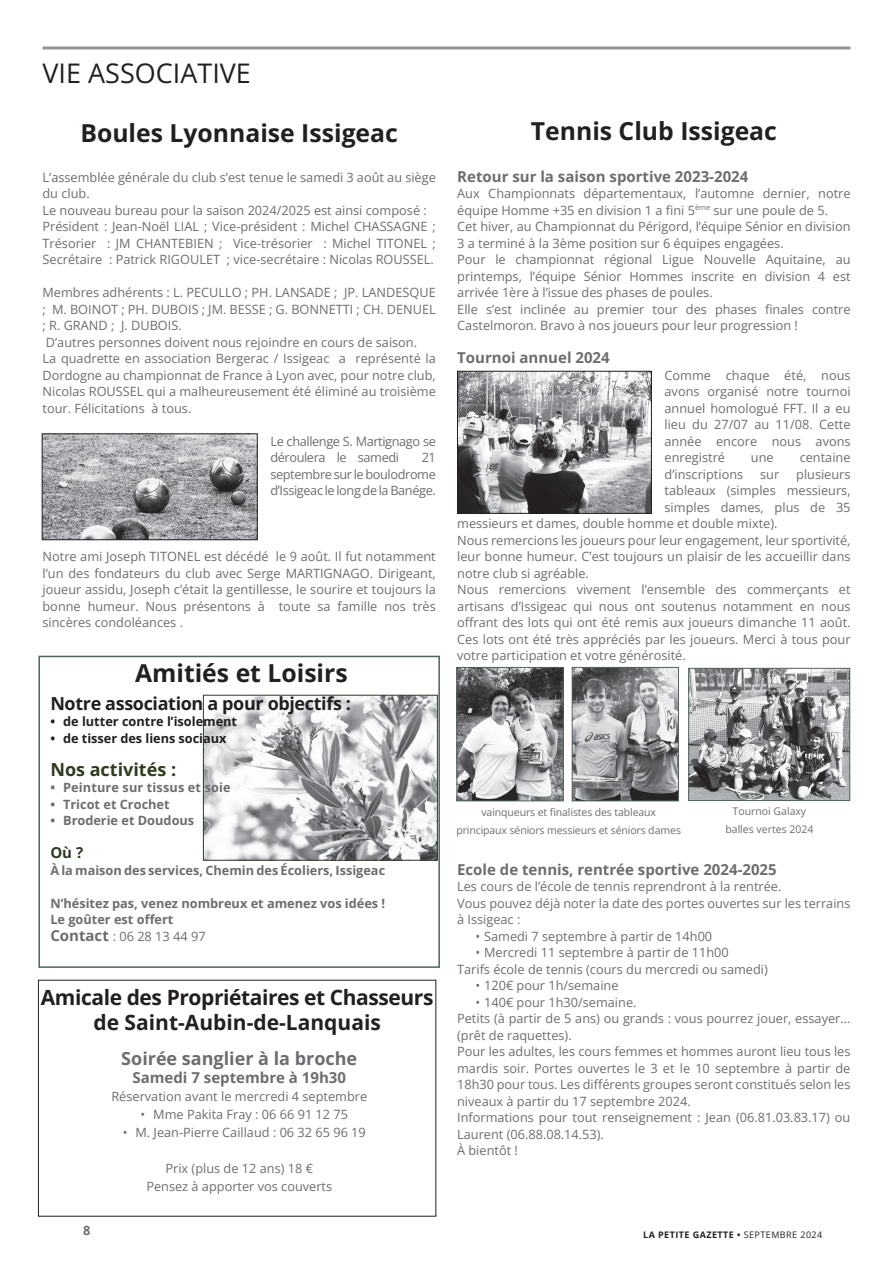
<style>
.page{position:relative;width:893px;height:1263px;background:#fff}
.page>*{position:absolute;margin:0;border:0;box-sizing:border-box;transform-origin:0 0}
.t1{font:27px "Open Sans";color:#231f20}
.t2{font:700 24.75px "Open Sans";color:#231f20}
.t3{font:700 21px/24.8px "Open Sans";letter-spacing:-.02em;color:#231f20;text-align:center}
.t4{font:700 18px "Open Sans";letter-spacing:-.02em;color:#231f20}
.t5{font:700 18px "Open Sans";color:#6c6d70}
.t6{font:700 18px "Open Sans";color:#2d3c1e}
.t7{font:700 15px "Open Sans";color:#6c6d70}
.t8{font:700 15px "Open Sans";color:#2d3b25}
.t9{font:12.75px/16.5px "Open Sans";color:#6c6d70}
.t10{font:700 12.75px/16.5px "Open Sans";color:#6c6d70}
.t11{font:700 12.75px "Open Sans";color:#231f20}
.t12{font:12.75px/16.5px "Open Sans";letter-spacing:-.03em;color:#6c6d70}
.t13{font:10.5px/18px "Open Sans";letter-spacing:-.01em;color:#6c6d70;text-align:center}
.t14{font:700 9px "Open Sans";letter-spacing:.05em;color:#231f20}
.s1{font-size:15px}
.s2{font-weight:400}
</style>
<div class="page">
<hr style="left:43px;top:47px;width:807px;height:3px;background:#939598">
<img style="left:44px;top:435px;width:212px;height:103px">
<div style="left:42px;top:433px;width:216px;height:107px;border:1px solid #231f20"></div>
<img style="left:205px;top:697px;width:231px;height:161px">
<div style="left:203px;top:695px;width:235px;height:165px;border:1px solid #2d3b25"></div>
<div style="left:38px;top:656px;width:402px;height:312px;border:2px solid #50635e"></div>
<img style="left:459px;top:373px;width:191px;height:139px">
<div style="left:457px;top:371px;width:195px;height:143px;border:1px solid #231f20"></div>
<img style="left:458px;top:669px;width:104px;height:130px">
<div style="left:456px;top:667px;width:108px;height:134px;border:1px solid #50635e"></div>
<img style="left:574px;top:669px;width:103px;height:130px">
<div style="left:572px;top:667px;width:107px;height:134px;border:1px solid #50635e"></div>
<img style="left:690px;top:670px;width:158px;height:129px">
<div style="left:688px;top:668px;width:162px;height:133px;border:1px solid #50635e"></div>
<h1 class="t1" style="left:43px;top:54px;width:210px">VIE ASSOCIATIVE</h1>
<h2 class="t2" style="left:80px;top:116px;width:319px">Boules Lyonnaise Issigeac</h2>
<p class="t9" style="left:43px;top:168px;width:395px">L’assemblée générale du club s’est tenue le samedi 3 août au siège du club.<br>Le nouveau bureau pour la saison 2024/2025 est ainsi composé :<br>Président : Jean-Noël LIAL ; Vice-président : Michel CHASSAGNE ; Trésorier : JM CHANTEBIEN ; Vice-trésorier : Michel TITONEL ; Secrétaire : Patrick RIGOULET ; vice-secrétaire : Nicolas ROUSSEL.</p>
<p class="t9" style="left:43px;top:284px;width:395px">Membres adhérents : L. PECULLO ; PH. LANSADE ; JP. LANDESQUE ; M. BOINOT ; PH. DUBOIS ; JM. BESSE ; G. BONNETTI ; CH. DENUEL ; R. GRAND ; J. DUBOIS.<br>D’autres personnes doivent nous rejoindre en cours de saison.<br>La quadrette en association Bergerac / Issigeac a représenté la Dordogne au championnat de France à Lyon avec, pour notre club, Nicolas ROUSSEL qui a malheureusement été éliminé au troisième tour. Félicitations à tous.</p>
<p class="t12" style="left:270px;top:432px;width:167px">Le challenge S. Martignago se déroulera le samedi</p>
<p class="t9" style="left:270px;top:449px;width:167px;text-align:justify;text-indent:151px">21 septembre sur le boulodrome d’Issigeac le long de la Banége.</p>
<p class="t9" style="left:43px;top:548px;width:395px;text-align:justify">Notre ami Joseph TITONEL est décédé le 9 août. Il fut notamment l’un des fondateurs du club avec Serge MARTIGNAGO. Dirigeant, joueur assidu, Joseph c’était la gentillesse, le sourire et toujours la bonne humeur. Nous présentons à toute sa famille nos très sincères condoléances .</p>
<h2 class="t2" style="left:135px;top:656px;width:214px">Amitiés et Loisirs</h2>
<h3 class="t4" style="left:50px;top:691px;width:302px">Notre association a pour objectifs :</h3>
<p class="t11" style="left:50px;top:713px;width:188px">• de lutter contre l’isolement</p>
<p class="t11" style="left:50px;top:729px;width:178px">• de tisser des liens sociaux</p>
<h3 class="t6" style="left:50px;top:757px;width:127px">Nos activités :</h3>
<p class="t10" style="left:50px;top:779px;width:182px">• Peinture sur tissus et soie</p>
<p class="t10" style="left:50px;top:795px;width:121px">• Tricot et Crochet</p>
<p class="t10" style="left:50px;top:812px;width:145px">• Broderie et Doudous</p>
<p class="t8" style="left:50px;top:842px;width:34px">Où ?</p>
<p class="t10" style="left:50px;top:861px;width:336px">À la maison des services, Chemin des Écoliers, Issigeac</p>
<p class="t10" style="left:50px;top:894px;width:336px">N’hésitez pas, venez nombreux et amenez vos idées !<br>Le goûter est offert<br><span class="s1">Contact</span> <span class="s2">: 06 28 13 44 97</span></p>
<h3 class="t3" style="left:41px;top:985px;width:394px">Amicale des Propriétaires et Chasseurs de Saint-Aubin-de-Lanquais</h3>
<h3 class="t5" style="left:121px;top:1046px;width:237px">Soirée sanglier à la broche</h3>
<p class="t7" style="left:133px;top:1067px;width:215px">Samedi 7 septembre à 19h30</p>
<p class="t9" style="left:111px;top:1088px;width:257px">Réservation avant le mercredi 4 septembre</p>
<p class="t9" style="left:141px;top:1106px;width:209px">• Mme Pakita Fray : 06 66 91 12 75</p>
<p class="t9" style="left:123px;top:1124px;width:245px">• M. Jean-Pierre Caillaud : 06 32 65 96 19</p>
<p class="t9" style="left:146px;top:1159px;width:187px;line-height:18px;text-align:center">Prix (plus de 12 ans) 18 €<br>Pensez à apporter vos couverts</p>
<h2 class="t2" style="left:531px;top:114px;width:248px">Tennis Club Issigeac</h2>
<p class="t7" style="left:457px;top:166px;width:293px">Retour sur la saison sportive 2023-2024</p>
<p class="t9" style="left:457px;top:185px;width:395px">Aux Championnats départementaux, l’automne dernier, notre équipe Homme +35 en division 1 a fini 5<sup>ème</sup> sur une poule de 5.<br>Cet hiver, au Championnat du Périgord, l’équipe Sénior en division 3 a terminé à la 3ème position sur 6 équipes engagées.<br>Pour le championnat régional Ligue Nouvelle Aquitaine, au printemps, l’équipe Sénior Hommes inscrite en division 4 est arrivée 1ère à l’issue des phases de poules.<br>Elle s’est inclinée au premier tour des phases finales contre Castelmoron. Bravo à nos joueurs pour leur progression !</p>
<p class="t7" style="left:457px;top:347px;width:154px">Tournoi annuel 2024</p>
<p class="t9" style="left:665px;top:366px;width:188px;text-align:justify">Comme chaque été, nous avons organisé notre tournoi annuel homologué FFT. Il a eu lieu du 27/07 au 11/08. Cette année encore nous avons enregistré</p>
<p class="t9" style="left:751px;top:449px;width:24px">une</p>
<p class="t9" style="left:800px;top:449px;width:52px">centaine</p>
<p class="t9" style="left:665px;top:465px;width:80px">d’inscriptions</p>
<p class="t9" style="left:760px;top:465px;width:21px">sur</p>
<p class="t9" style="left:796px;top:465px;width:56px">plusieurs</p>
<p class="t9" style="left:665px;top:482px;width:188px">tableaux (simples messieurs,</p>
<p class="t9" style="left:665px;top:498px;width:188px">simples dames, plus de 35</p>
<p class="t9" style="left:457px;top:515px;width:322px">messieurs et dames, double homme et double mixte).</p>
<p class="t9" style="left:457px;top:531px;width:395px">Nous remercions les joueurs pour leur engagement, leur sportivité,</p>
<p class="t9" style="left:457px;top:548px;width:395px">leur bonne humeur. C’est toujours un plaisir de les accueillir dans</p>
<p class="t9" style="left:457px;top:564px;width:133px">notre club si agréable.</p>
<p class="t9" style="left:457px;top:581px;width:395px">Nous remercions vivement l’ensemble des commerçants et</p>
<p class="t9" style="left:457px;top:597px;width:395px">artisans d’Issigeac qui nous ont soutenus notamment en nous</p>
<p class="t9" style="left:457px;top:614px;width:395px">offrant des lots qui ont été remis aux joueurs dimanche 11 août.</p>
<p class="t9" style="left:457px;top:630px;width:395px">Ces lots ont été très appréciés par les joueurs. Merci à tous pour</p>
<p class="t9" style="left:457px;top:647px;width:230px">votre participation et votre générosité.</p>
<p class="t13" style="left:725px;top:802px;width:90px">Tournoi Galaxy balles vertes 2024</p>
<p class="t13" style="left:456px;top:803px;width:226px">vainqueurs et finalistes des tableaux principaux séniors messieurs et séniors dames</p>
<p class="t7" style="left:457px;top:859px;width:321px">Ecole de tennis, rentrée sportive 2024-2025</p>
<p class="t9" style="left:457px;top:878px;width:395px">Les cours de l’école de tennis reprendront à la rentrée.<br>Vous pouvez déjà noter la date des portes ouvertes sur les terrains à Issigeac :</p>
<p class="t9" style="left:476px;top:927px;width:238px">• Samedi 7 septembre à partir de 14h00</p>
<p class="t9" style="left:457px;top:944px;width:312px;text-indent:19px">• Mercredi 11 septembre à partir de 11h00<br>Tarifs école de tennis (cours du mercredi ou samedi)</p>
<p class="t9" style="left:476px;top:977px;width:144px">• 120€ pour 1h/semaine</p>
<p class="t9" style="left:457px;top:993px;width:395px;text-indent:19px">• 140€ pour 1h30/semaine.<br>Petits (à partir de 5 ans) ou grands : vous pourrez jouer, essayer... (prêt de raquettes).<br>Pour les adultes, les cours femmes et hommes auront lieu tous les mardis soir. Portes ouvertes le 3 et le 10 septembre à partir de 18h30 pour tous. Les différents groupes seront constitués selon les niveaux à partir du 17 septembre 2024.<br>Informations pour tout renseignement : Jean (06.81.03.83.17) ou Laurent (06.88.08.14.53).<br>À bientôt !</p>
<p class="t10" style="left:83px;top:1221px;width:9px">8</p>
<p class="t14" style="left:643px;top:1228px;width:181px">LA PETITE GAZETTE • <span class="s2">SEPTEMBRE 2024</span></p>
</div>
